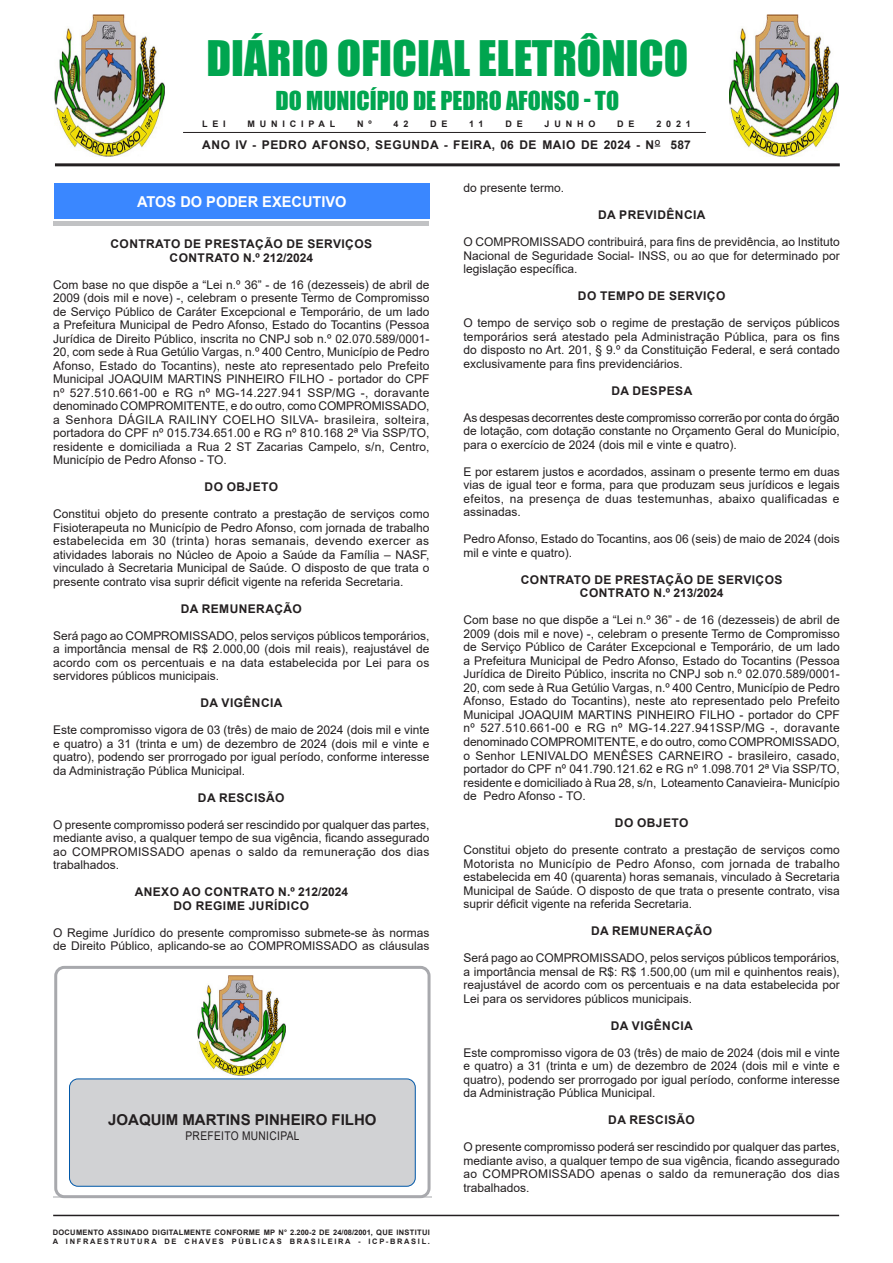
<style>
.page{position:relative;width:893px;height:1263px;background:#fff}
.page>*{position:absolute;margin:0;border:0;box-sizing:border-box;transform-origin:0 0}
.t1{font:45px "Impact";color:#00a54f}
.t2{font:24px "Impact";color:#00a54f}
.NOME{font:700 15px "Arial";color:#231f20}
.Chancela{font:700 15px "Arial";color:#fff}
.SEM_PARAGRAFO{font:12px/13.5px "Arial";color:#231f20;text-align:justify}
.TITULOS_-_cópia_8{font:700 12px "Arial";letter-spacing:.035em;color:#231f20}
.TITULOS_-_cópia_8-2{font:700 12px "Arial";letter-spacing:.01em;color:#231f20}
.SEM_PARAGRAFO-2{font:12px "Arial";letter-spacing:.035em;color:#231f20;scale:.85 1}
.NOME-2{font:700 9px "Arial";letter-spacing:.535em;color:#231f20}
.t3{font:700 7.5px "Arial";letter-spacing:.04em;color:#231f20}
.t4{font:700 7.5px "Arial";letter-spacing:.225em;color:#231f20}
</style>
<div class="page">
<hr style="left:53px;top:1215px;width:786px;height:1px;background:#231f20">
<hr style="left:55px;top:163px;width:785px;height:3px;background:#231f20">
<hr style="left:183px;top:132px;width:523px;height:1px;background:#231f20">
<div style="left:53px;top:189px;width:375px;height:37px;background:#c1c2c4"></div>
<div style="left:53px;top:186px;width:375px;height:35px;background:#fff"></div>
<div style="left:54px;top:184px;width:375px;height:35px;background:#3a87ff"></div>
<hr style="left:53px;top:1197px;width:379px;height:1px;background:#d1d2d4">
<div style="left:54px;top:966px;width:377px;height:232px;border:3px solid #a8a9ad;border-radius:9px"></div>
<div style="left:70px;top:1079px;width:345px;height:107px;background:#d1d2d4;border-radius:9px"></div>
<div style="left:69px;top:1079px;width:346px;height:107px;border:1px solid #0057a8;border-radius:9px"></div>
<img style="left:197px;top:975px;width:88px;height:101px">
<img style="left:730px;top:15px;width:108px;height:142px">
<img style="left:55px;top:15px;width:110px;height:142px">
<p class="t1" style="left:206px;top:23px;width:483px">DIÁRIO OFICIAL ELETRÔNICO</p>
<p class="t2" style="left:276px;top:82px;width:345px">DO MUNICÍPIO DE PEDRO AFONSO - TO</p>
<p class="NOME-2" style="left:202px;top:117px;width:25px">LEI</p>
<p class="NOME-2" style="left:248px;top:117px;width:89px">MUNICIPAL</p>
<p class="NOME-2" style="left:357px;top:117px;width:16px">N º</p>
<p class="NOME-2" style="left:394px;top:117px;width:16px">4 2</p>
<p class="NOME-2" style="left:430px;top:117px;width:19px">D E</p>
<p class="NOME-2" style="left:469px;top:117px;width:16px">1 1</p>
<p class="NOME-2" style="left:505px;top:117px;width:19px">D E</p>
<p class="NOME-2" style="left:545px;top:117px;width:52px">JUNHO</p>
<p class="NOME-2" style="left:617px;top:117px;width:19px">D E</p>
<p class="NOME-2" style="left:656px;top:117px;width:36px">2021</p>
<p class="TITULOS_-_cópia_8" style="left:202px;top:137px;width:490px">ANO IV - PEDRO AFONSO, SEGUNDA - FEIRA, 06 DE MAIO DE 2024 - N<sup>O</sup> 587</p>
<p class="Chancela" style="left:137px;top:191px;width:211px">ATOS DO PODER EXECUTIVO</p>
<p class="TITULOS_-_cópia_8" style="left:111px;top:235px;width:263px">CONTRATO DE PRESTAÇÃO DE SERVIÇOS</p>
<p class="TITULOS_-_cópia_8-2" style="left:170px;top:249px;width:145px">CONTRATO N.º 212/2024</p>
<p class="SEM_PARAGRAFO" style="left:53px;top:278px;width:378px">Com base no que dispõe a “Lei n.º 36” - de 16 (dezesseis) de abril de 2009 (dois mil e nove) -, celebram o presente Termo de Compromisso de Serviço Público de Caráter Excepcional e Temporário, de um lado a Prefeitura Municipal de Pedro Afonso, Estado do Tocantins (Pessoa Jurídica de Direito Público, inscrita no CNPJ sob n.º 02.070.589/0001- 20, com sede à Rua Getúlio Vargas, n.º 400 Centro, Município de Pedro Afonso, Estado do Tocantins), neste ato representado pelo Prefeito Municipal JOAQUIM MARTINS PINHEIRO FILHO - portador do CPF nº 527.510.661-00 e RG nº MG-14.227.941 SSP/MG -, doravante denominado COMPROMITENTE, e do outro, como COMPROMISSADO, a Senhora DÁGILA RAILINY COELHO SILVA- brasileira, solteira, portadora do CPF nº 015.734.651.00 e RG nº 810.168 2ª Via SSP/TO, residente e domiciliada a Rua 2 ST Zacarias Campelo, s/n, Centro, Município de Pedro Afonso - TO.</p>
<p class="TITULOS_-_cópia_8" style="left:205px;top:478px;width:75px">DO OBJETO</p>
<p class="SEM_PARAGRAFO" style="left:53px;top:507px;width:378px">Constitui objeto do presente contrato a prestação de serviços como Fisioterapeuta no Município de Pedro Afonso, com jornada de trabalho estabelecida em 30 (trinta) horas semanais, devendo exercer as atividades laborais no Núcleo de Apoio a Saúde da Família – NASF, vinculado à Secretaria Municipal de Saúde. O disposto de que trata o presente contrato visa suprir déficit vigente na referida Secretaria.</p>
<p class="TITULOS_-_cópia_8" style="left:181px;top:600px;width:123px">DA REMUNERAÇÃO</p>
<p class="SEM_PARAGRAFO" style="left:53px;top:629px;width:378px">Será pago ao COMPROMISSADO, pelos serviços públicos temporários, a importância mensal de R$ 2.000,00 (dois mil reais), reajustável de acordo com os percentuais e na data estabelecida por Lei para os servidores públicos municipais.</p>
<p class="TITULOS_-_cópia_8" style="left:201px;top:694px;width:84px">DA VIGÊNCIA</p>
<p class="SEM_PARAGRAFO" style="left:53px;top:723px;width:378px">Este compromisso vigora de 03 (três) de maio de 2024 (dois mil e vinte e quatro) a 31 (trinta e um) de dezembro de 2024 (dois mil e vinte e quatro), podendo ser prorrogado por igual período, conforme interesse da Administração Pública Municipal.</p>
<p class="TITULOS_-_cópia_8" style="left:198px;top:789px;width:88px">DA RESCISÃO</p>
<p class="SEM_PARAGRAFO" style="left:53px;top:818px;width:378px">O presente compromisso poderá ser rescindido por qualquer das partes, mediante aviso, a qualquer tempo de sua vigência, ficando assegurado ao COMPROMISSADO apenas o saldo da remuneração dos dias trabalhados.</p>
<p class="TITULOS_-_cópia_8" style="left:135px;top:883px;width:215px">ANEXO AO CONTRATO N.º 212/2024</p>
<p class="TITULOS_-_cópia_8" style="left:173px;top:897px;width:137px">DO REGIME JURÍDICO</p>
<p class="SEM_PARAGRAFO" style="left:53px;top:926px;width:378px">O Regime Jurídico do presente compromisso submete-se às normas de Direito Público, aplicando-se ao COMPROMISSADO as cláusulas</p>
<p class="NOME" style="left:108px;top:1109px;width:270px">JOAQUIM MARTINS PINHEIRO FILHO</p>
<p class="SEM_PARAGRAFO-2" style="left:185px;top:1127px;width:136px">PREFEITO MUNICIPAL</p>
<p class="t3" style="left:53px;top:1227px;width:379px">DOCUMENTO ASSINADO DIGITALMENTE CONFORME MP N° 2.200-2 DE 24/08/2001, QUE INSTITUI</p>
<p class="t4" style="left:53px;top:1236px;width:379px">A INFRAESTRUTURA DE CHAVES PÚBLICAS BRASILEIRA - ICP-BRASIL.</p>
<p class="SEM_PARAGRAFO" style="left:463px;top:181px;width:102px">do presente termo.</p>
<p class="TITULOS_-_cópia_8" style="left:598px;top:207px;width:109px">DA PREVIDÊNCIA</p>
<p class="SEM_PARAGRAFO" style="left:463px;top:235px;width:378px">O COMPROMISSADO contribuirá, para fins de previdência, ao Instituto Nacional de Seguridade Social- INSS, ou ao que for determinado por legislação específica.</p>
<p class="TITULOS_-_cópia_8" style="left:578px;top:288px;width:149px">DO TEMPO DE SERVIÇO</p>
<p class="SEM_PARAGRAFO" style="left:463px;top:316px;width:378px">O tempo de serviço sob o regime de prestação de serviços públicos temporários será atestado pela Administração Pública, para os fins do disposto no Art. 201, § 9.º da Constituição Federal, e será contado exclusivamente para fins previdenciários.</p>
<p class="TITULOS_-_cópia_8" style="left:611px;top:382px;width:82px">DA DESPESA</p>
<p class="SEM_PARAGRAFO" style="left:463px;top:411px;width:378px">As despesas decorrentes deste compromisso correrão por conta do órgão de lotação, com dotação constante no Orçamento Geral do Município, para o exercício de 2024 (dois mil e vinte e quatro).</p>
<p class="SEM_PARAGRAFO" style="left:463px;top:465px;width:378px">E por estarem justos e acordados, assinam o presente termo em duas vias de igual teor e forma, para que produzam seus jurídicos e legais efeitos, na presença de duas testemunhas, abaixo qualificadas e assinadas.</p>
<p class="SEM_PARAGRAFO" style="left:463px;top:532px;width:378px">Pedro Afonso, Estado do Tocantins, aos 06 (seis) de maio de 2024 (dois mil e vinte e quatro).</p>
<p class="TITULOS_-_cópia_8" style="left:521px;top:571px;width:263px">CONTRATO DE PRESTAÇÃO DE SERVIÇOS</p>
<p class="TITULOS_-_cópia_8-2" style="left:580px;top:585px;width:145px">CONTRATO N.º 213/2024</p>
<p class="SEM_PARAGRAFO" style="left:463px;top:613px;width:378px">Com base no que dispõe a “Lei n.º 36” - de 16 (dezesseis) de abril de 2009 (dois mil e nove) -, celebram o presente Termo de Compromisso de Serviço Público de Caráter Excepcional e Temporário, de um lado a Prefeitura Municipal de Pedro Afonso, Estado do Tocantins (Pessoa Jurídica de Direito Público, inscrita no CNPJ sob n.º 02.070.589/0001- 20, com sede à Rua Getúlio Vargas, n.º 400 Centro, Município de Pedro Afonso, Estado do Tocantins), neste ato representado pelo Prefeito Municipal JOAQUIM MARTINS PINHEIRO FILHO - portador do CPF nº 527.510.661-00 e RG nº MG-14.227.941SSP/MG -, doravante denominado COMPROMITENTE, e do outro, como COMPROMISSADO, o Senhor LENIVALDO MENÊSES CARNEIRO - brasileiro, casado, portador do CPF nº 041.790.121.62 e RG nº 1.098.701 2ª Via SSP/TO, residente e domiciliado à Rua 28, s/n, Loteamento Canavieira- Município de Pedro Afonso - TO.</p>
<p class="TITULOS_-_cópia_8" style="left:615px;top:814px;width:75px">DO OBJETO</p>
<p class="SEM_PARAGRAFO" style="left:463px;top:843px;width:378px">Constitui objeto do presente contrato a prestação de serviços como Motorista no Município de Pedro Afonso, com jornada de trabalho estabelecida em 40 (quarenta) horas semanais, vinculado à Secretaria Municipal de Saúde. O disposto de que trata o presente contrato, visa suprir déficit vigente na referida Secretaria.</p>
<p class="TITULOS_-_cópia_8" style="left:591px;top:922px;width:123px">DA REMUNERAÇÃO</p>
<p class="SEM_PARAGRAFO" style="left:463px;top:951px;width:378px">Será pago ao COMPROMISSADO, pelos serviços públicos temporários, a importância mensal de R$: R$ 1.500,00 (um mil e quinhentos reais), reajustável de acordo com os percentuais e na data estabelecida por Lei para os servidores públicos municipais.</p>
<p class="TITULOS_-_cópia_8" style="left:611px;top:1017px;width:84px">DA VIGÊNCIA</p>
<p class="SEM_PARAGRAFO" style="left:463px;top:1045px;width:378px">Este compromisso vigora de 03 (três) de maio de 2024 (dois mil e vinte e quatro) a 31 (trinta e um) de dezembro de 2024 (dois mil e vinte e quatro), podendo ser prorrogado por igual período, conforme interesse da Administração Pública Municipal.</p>
<p class="TITULOS_-_cópia_8" style="left:608px;top:1111px;width:88px">DA RESCISÃO</p>
<p class="SEM_PARAGRAFO" style="left:463px;top:1140px;width:378px">O presente compromisso poderá ser rescindido por qualquer das partes, mediante aviso, a qualquer tempo de sua vigência, ficando assegurado ao COMPROMISSADO apenas o saldo da remuneração dos dias trabalhados.</p>
</div>
